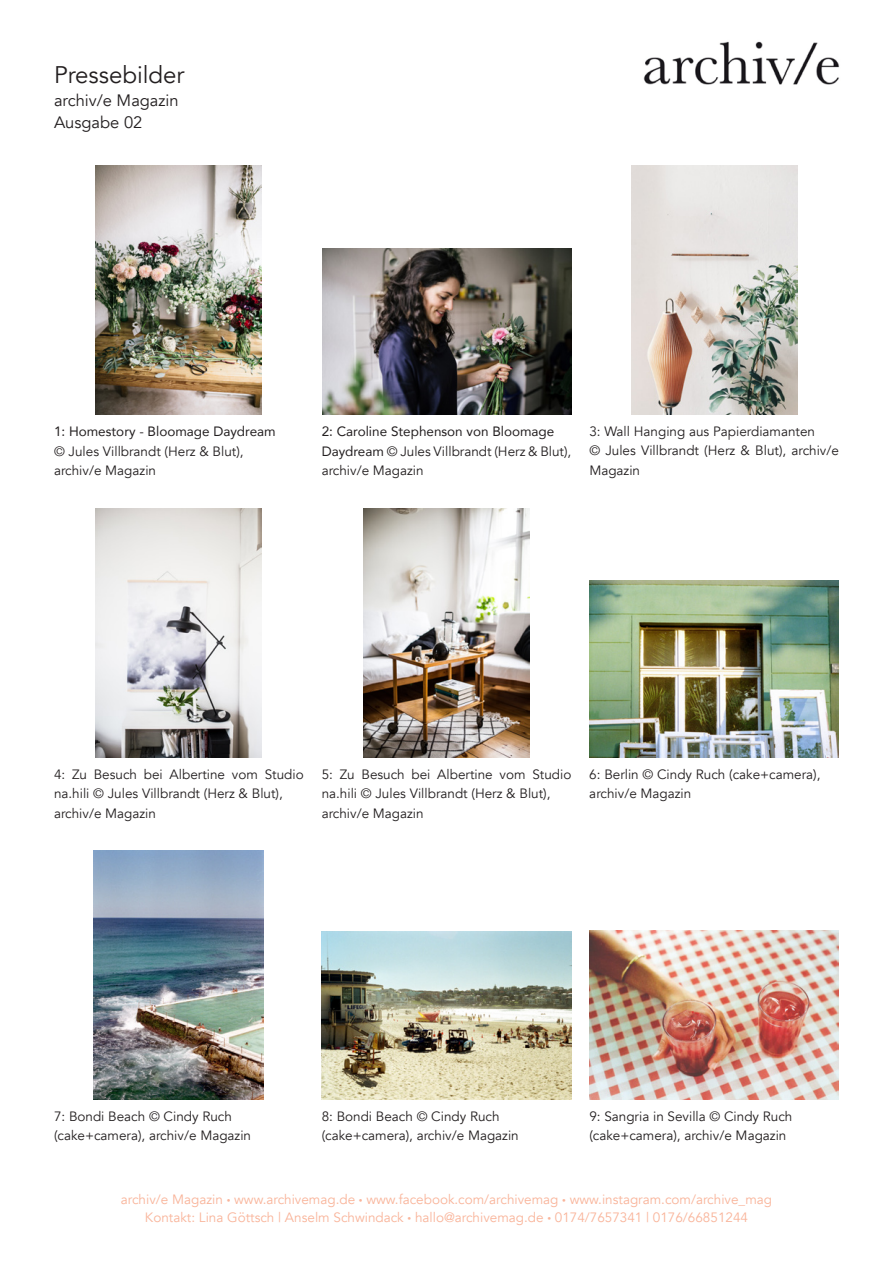
<style>
.page{position:relative;width:893px;height:1263px;background:#fff}
.page>*{position:absolute;margin:0;border:0;box-sizing:border-box;transform-origin:0 0}
.t1{font:24px "Avenir";color:#231f20}
.t2{font:16.5px/22.5px "Avenir";color:#231f20}
.t3{font:13.5px/19.5px "Avenir";color:#231f20}
.t4{font:13.5px/18px "Avenir";color:#f9b49a;text-align:center}
.t5{font:13.5px "Avenir";color:#231f20}
.s1{font-style:inherit}
.s2{font-size:7.5px}
</style>
<div class="page">
<img style="left:643px;top:41px;width:197px;height:44px">
<img style="left:96px;top:509px;width:166px;height:248px">
<img style="left:363px;top:509px;width:166px;height:248px">
<img style="left:631px;top:166px;width:166px;height:249px">
<img style="left:94px;top:851px;width:170px;height:249px">
<img style="left:322px;top:932px;width:249px;height:168px">
<img style="left:589px;top:931px;width:250px;height:169px">
<img style="left:322px;top:249px;width:249px;height:166px">
<img style="left:96px;top:166px;width:166px;height:249px">
<img style="left:589px;top:581px;width:250px;height:176px">
<h1 class="t1" style="left:54px;top:61px;width:132px">Pressebilder</h1>
<p class="t2" style="left:54px;top:89px;width:126px">archiv/e Magazin<br>Ausgabe 02</p>
<p class="t5" style="left:54px;top:421px;width:223px">1: Homestory - Bloomage Daydream</p>
<p class="t3" style="left:54px;top:442px;width:191px">© Jules Villbrandt (Herz &amp; Blut), archiv/e Magazin</p>
<p class="t3" style="left:322px;top:422px;width:251px"><span class="s1">2: Caroline Stephenson von Bloomage<br>Daydream</span> © Jules Villbrandt (Herz &amp; Blut), archiv/e Magazin</p>
<p class="t3" style="left:589px;top:422px;width:251px">3: Wall Hanging aus Papierdiamanten<br>© Jules Villbrandt (Herz &amp; Blut), archiv/e<br>Magazin</p>
<p class="t3" style="left:54px;top:764px;width:251px">4: Zu Besuch bei Albertine vom Studio na.hili © Jules Villbrandt (Herz &amp; Blut), archiv/e Magazin</p>
<p class="t3" style="left:322px;top:764px;width:251px">5: Zu Besuch bei Albertine vom Studio na.hili © Jules Villbrandt (Herz &amp; Blut), archiv/e Magazin</p>
<p class="t3" style="left:589px;top:764px;width:233px">6: Berlin © Cindy Ruch (cake+camera), archiv/e Magazin</p>
<p class="t3" style="left:54px;top:1107px;width:199px">7: Bondi Beach © Cindy Ruch (cake+camera), archiv/e Magazin</p>
<p class="t3" style="left:589px;top:1107px;width:205px">9: Sangria in Sevilla © Cindy Ruch (cake+camera), archiv/e Magazin</p>
<p class="t3" style="left:322px;top:1107px;width:199px">8: Bondi Beach © Cindy Ruch (cake+camera), archiv/e Magazin</p>
<p class="t4" style="left:121px;top:1190px;width:653px">archiv/e Magazin <span class="s2">•</span> www.archivemag.de <span class="s2">•</span> www.facebook.com/archivemag <span class="s2">•</span> www.instagram.com/archive_mag<br>Kontakt: Lina Göttsch | Anselm Schwindack <span class="s2">•</span> hallo@archivemag.de <span class="s2">•</span> 0174/7657341 | 0176/66851244</p>
</div>
